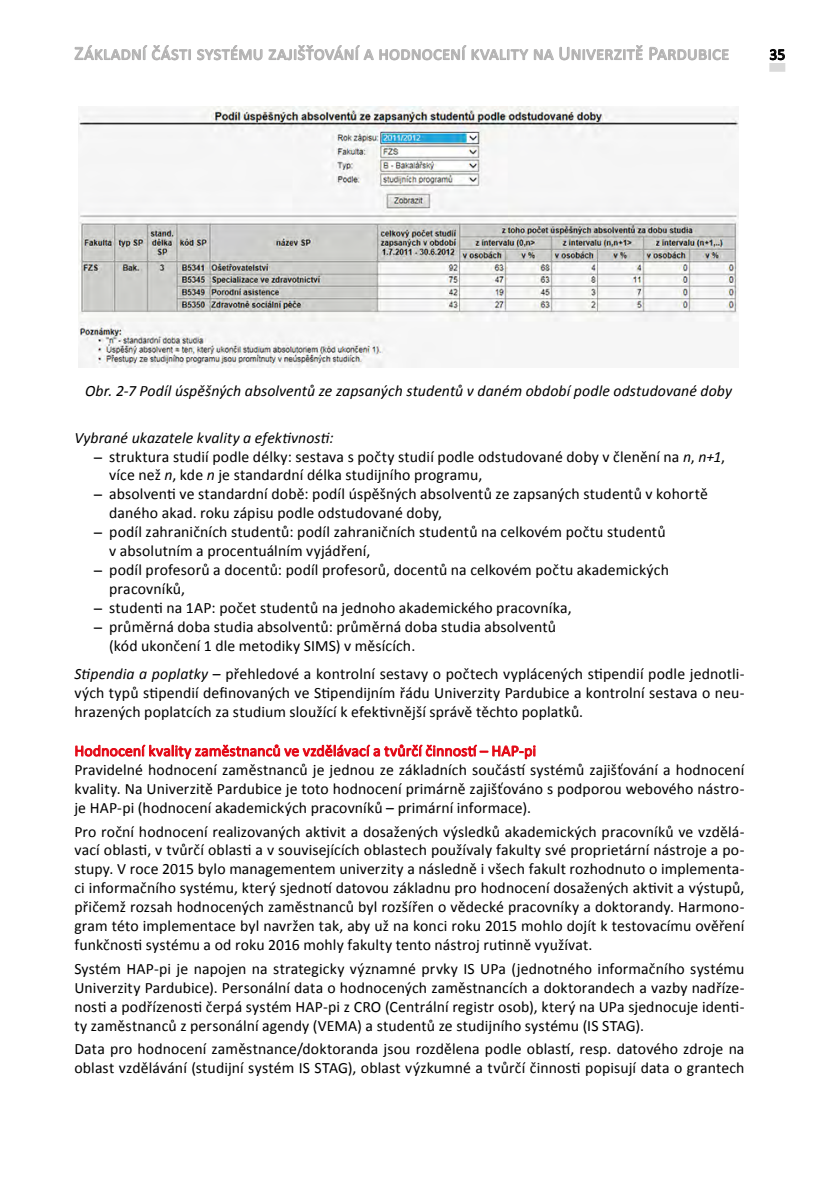
<style>
.page{position:relative;width:819px;height:1191px;background:#fff}
.page>*{position:absolute;margin:0;border:0;box-sizing:border-box;transform-origin:0 0}
.t1{font:19.25px "Calibri";color:#b3b2b2}
.Základní_odstavec_na{font:15.75px/18.9px "Calibri";letter-spacing:.005em;color:#000}
.tabulka-bez-čar_popi{font:italic 15.75px "Calibri";letter-spacing:.005em;color:#000}
.left_červená{font:15.75px "Calibri";letter-spacing:.01em;color:#e30613}
.left_italic{font:italic 15.75px "Calibri";letter-spacing:.005em;color:#000}
.s1{font-family:"Gill Sans"}
.s2{font-style:italic}
</style>
<div class="page">
<div style="left:769px;top:63px;width:16px;height:9px;background:#dadada"></div>
<svg style="left:769px;top:49px;width:16px;height:11px"></svg>
<svg style="left:74px;top:45px;width:117px;height:16px"></svg>
<svg style="left:197px;top:45px;width:65px;height:16px"></svg>
<svg style="left:268px;top:45px;width:375px;height:16px"></svg>
<svg style="left:649px;top:47px;width:79px;height:14px"></svg>
<img style="left:78px;top:107px;width:660px;height:261px">
<svg style="left:75px;top:744px;width:461px;height:16px"></svg>
<p class="t1" style="left:74px;top:41px;width:656px">Základní části systému zajišťování a hodnocení kvality na Univerzitě Pardubice</p>
<p class="Základní_odstavec_na" style="left:769px;top:45px;width:17px">35</p>
<p class="tabulka-bez-čar_popi" style="left:85px;top:380px;width:648px">Obr. 2-7 Podíl úspěšných absolventů ze zapsaných studentů v daném období podle odstudované doby</p>
<p class="left_italic" style="left:74px;top:426px;width:261px">Vybrané ukazatele kvality a efektivnosti:</p>
<p class="Základní_odstavec_na" style="left:109px;top:447px;width:617px;text-indent:-15px"><span class="s1">–</span> struktura studií podle délky: sestava s počty studií podle odstudované doby v členění na <span class="s2">n</span>, <span class="s2">n+1</span>, více než <span class="s2">n</span>, kde <span class="s2">n</span> je standardní délka studijního programu,</p>
<p class="Základní_odstavec_na" style="left:109px;top:485px;width:600px;text-indent:-15px"><span class="s1">–</span> absolventi ve standardní době: podíl úspěšných absolventů ze zapsaných studentů v kohortě daného akad. roku zápisu podle odstudované doby,</p>
<p class="Základní_odstavec_na" style="left:109px;top:522px;width:558px;text-indent:-15px"><span class="s1">–</span> podíl zahraničních studentů: podíl zahraničních studentů na celkovém počtu studentů v absolutním a procentuálním vyjádření,</p>
<p class="Základní_odstavec_na" style="left:109px;top:560px;width:561px;text-indent:-15px"><span class="s1">–</span> podíl profesorů a docentů: podíl profesorů, docentů na celkovém počtu akademických pracovníků,</p>
<p class="Základní_odstavec_na" style="left:94px;top:598px;width:479px"><span class="s1">–</span> studenti na 1AP: počet studentů na jednoho akademického pracovníka,</p>
<p class="Základní_odstavec_na" style="left:109px;top:617px;width:448px;text-indent:-15px"><span class="s1">–</span> průměrná doba studia absolventů: průměrná doba studia absolventů (kód ukončení 1 dle metodiky SIMS) v měsících.</p>
<p class="Základní_odstavec_na" style="left:74px;top:665px;width:671px;text-align:justify"><span class="s2">Stipendia a poplatky</span> – přehledové a kontrolní sestavy o počtech vyplácených stipendií podle jednotli&shy;vých typů stipendií definovaných ve Stipendijním řádu Univerzity Pardubice a kontrolní sestava o neu&shy;hrazených poplatcích za studium sloužící k efektivnější správě těchto poplatků.</p>
<p class="left_červená" style="left:74px;top:741px;width:463px">Hodnocení kvality zaměstnanců ve vzdělávací a tvůrčí činností – HAP-pi</p>
<p class="Základní_odstavec_na" style="left:74px;top:760px;width:671px;text-align:justify">Pravidelné hodnocení zaměstnanců je jednou ze základních součástí systémů zajišťování a hodnocení kvality. Na Univerzitě Pardubice je toto hodnocení primárně zajišťováno s podporou webového nástro&shy;je HAP-pi (hodnocení akademických pracovníků – primární informace).</p>
<p class="Základní_odstavec_na" style="left:74px;top:822px;width:671px;text-align:justify">Pro roční hodnocení realizovaných aktivit a dosažených výsledků akademických pracovníků ve vzdělá&shy;vací oblasti, v tvůrčí oblasti a v souvisejících oblastech používaly fakulty své proprietární nástroje a po&shy;stupy. V roce 2015 bylo managementem univerzity a následně i všech fakult rozhodnuto o implementa&shy;ci informačního systému, který sjednotí datovou základnu pro hodnocení dosažených aktivit a výstupů, přičemž rozsah hodnocených zaměstnanců byl rozšířen o vědecké pracovníky a doktorandy. Harmono&shy;gram této implementace byl navržen tak, aby už na konci roku 2015 mohlo dojít k testovacímu ověření funkčnosti systému a od roku 2016 mohly fakulty tento nástroj rutinně využívat.</p>
<p class="Základní_odstavec_na" style="left:74px;top:959px;width:671px;text-align:justify">Systém HAP-pi je napojen na strategicky významné prvky IS UPa (jednotného informačního systému Univerzity Pardubice). Personální data o hodnocených zaměstnancích a doktorandech a vazby nadříze&shy;nosti a podřízenosti čerpá systém HAP-pi z CRO (Centrální registr osob), který na UPa sjednocuje identi&shy;ty zaměstnanců z personální agendy (VEMA) a studentů ze studijního systému (IS STAG).</p>
<p class="Základní_odstavec_na" style="left:74px;top:1039px;width:671px">Data pro hodnocení zaměstnance/doktoranda jsou rozdělena podle oblastí, resp. datového zdroje na oblast vzdělávání (studijní systém IS STAG), oblast výzkumné a tvůrčí činnosti popisují data o grantech</p>
</div>
